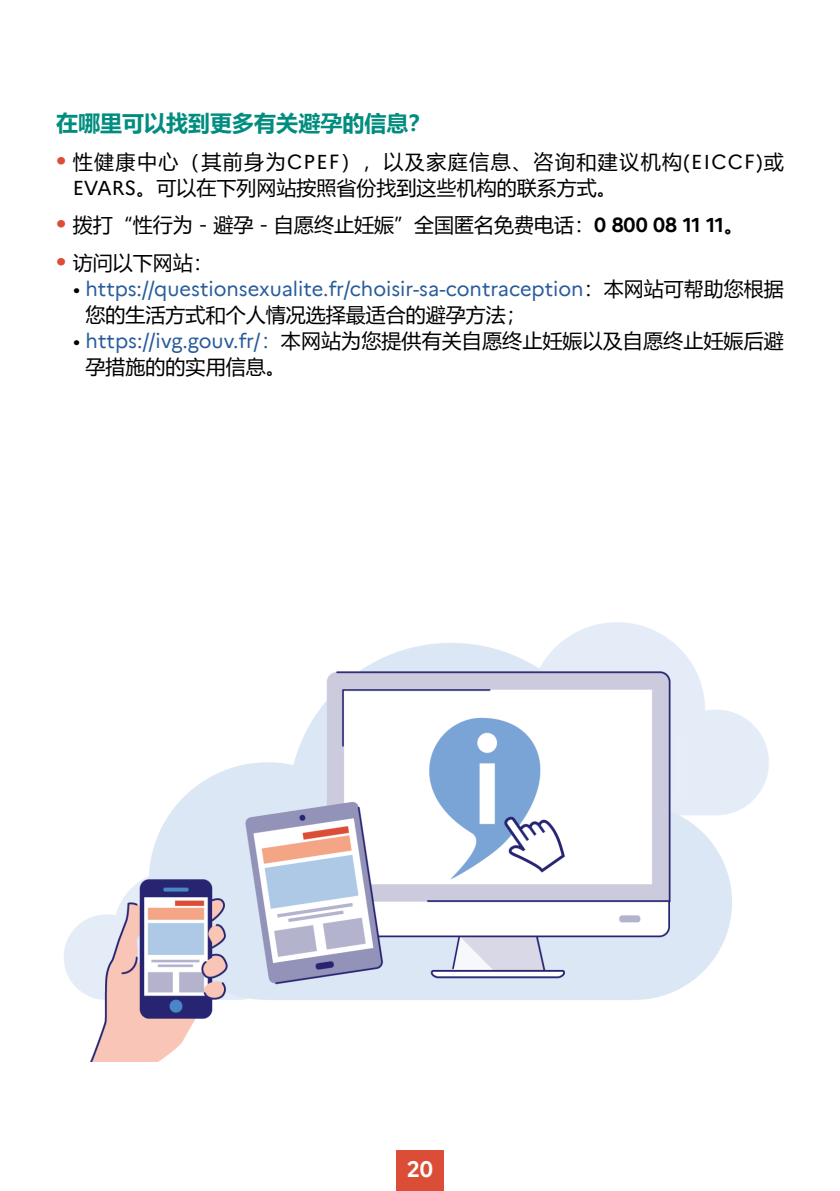
<style>
.page{position:relative;width:840px;height:1191px;background:#fff}
.page>*{position:absolute;margin:0;border:0;box-sizing:border-box;transform-origin:0 0}
.t1{font:700 22px "Microsoft Ya Hei";color:#008d7f}
.t2{font:700 22px "Marianne";color:#fff}
.t3{font:20px/26px "Microsoft Ya Hei";color:#000}
.t4{font:20px "Marianne";color:#275b9b}
.s1{font-family:"Marianne";font-weight:700;font-size:24px;color:#dc4d37}
.s2{font-family:"Marianne"}
.s3{font-family:"Marianne";font-weight:700}
.s4{font-weight:700}
.s5{color:#000}
.s6{font-family:"Microsoft Ya Hei";color:#000}
.s7{font-family:"Marianne";color:#275b9b}
.s8{color:#275b9b}
</style>
<div class="page">
<div style="left:396px;top:1150px;width:47px;height:41px;background:#dc4d37"></div>
<img style="left:64px;top:622px;width:705px;height:439px">
<p class="t1" style="left:56px;top:108px;width:375px">在哪里可以找到更多有关避孕的信息？</p>
<p class="t3" style="left:73px;top:148px;width:712px;text-indent:-17px"><span class="s1">•</span> 性健康中心（其前身为<span class="s2">CPEF</span>），以及家庭信息、咨询和建议机构<span class="s2">(EICCF)</span>或<br><span class="s2">EVARS</span>。可以在下列网站按照省份找到这些机构的联系方式。</p>
<p class="t3" style="left:56px;top:211px;width:689px"><span class="s1">•</span> 拨打“性行为 - 避孕 - 自愿终止妊娠”全国匿名免费电话：<span class="s3">0 800 08 11 11</span><span class="s4">。</span></p>
<p class="t3" style="left:56px;top:249px;width:158px"><span class="s1">•</span> 访问以下网站：</p>
<p class="t4" style="left:73px;top:273px;width:711px"><span class="s5">•</span> https://questionsexualite.fr/choisir-sa-contraception<span class="s6">：本网站可帮助您根据</span></p>
<p class="t3" style="left:85px;top:301px;width:442px">您的生活方式和个人情况选择最适合的避孕方法；</p>
<p class="t3" style="left:85px;top:327px;width:699px;text-indent:-12px"><span class="s2">•</span> <span class="s7">https://ivg.gouv.fr/</span><span class="s8">：</span>本网站为您提供有关自愿终止妊娠以及自愿终止妊娠后避孕措施的的实用信息。</p>
<p class="t2" style="left:406px;top:1152px;width:28px">20</p>
</div>
